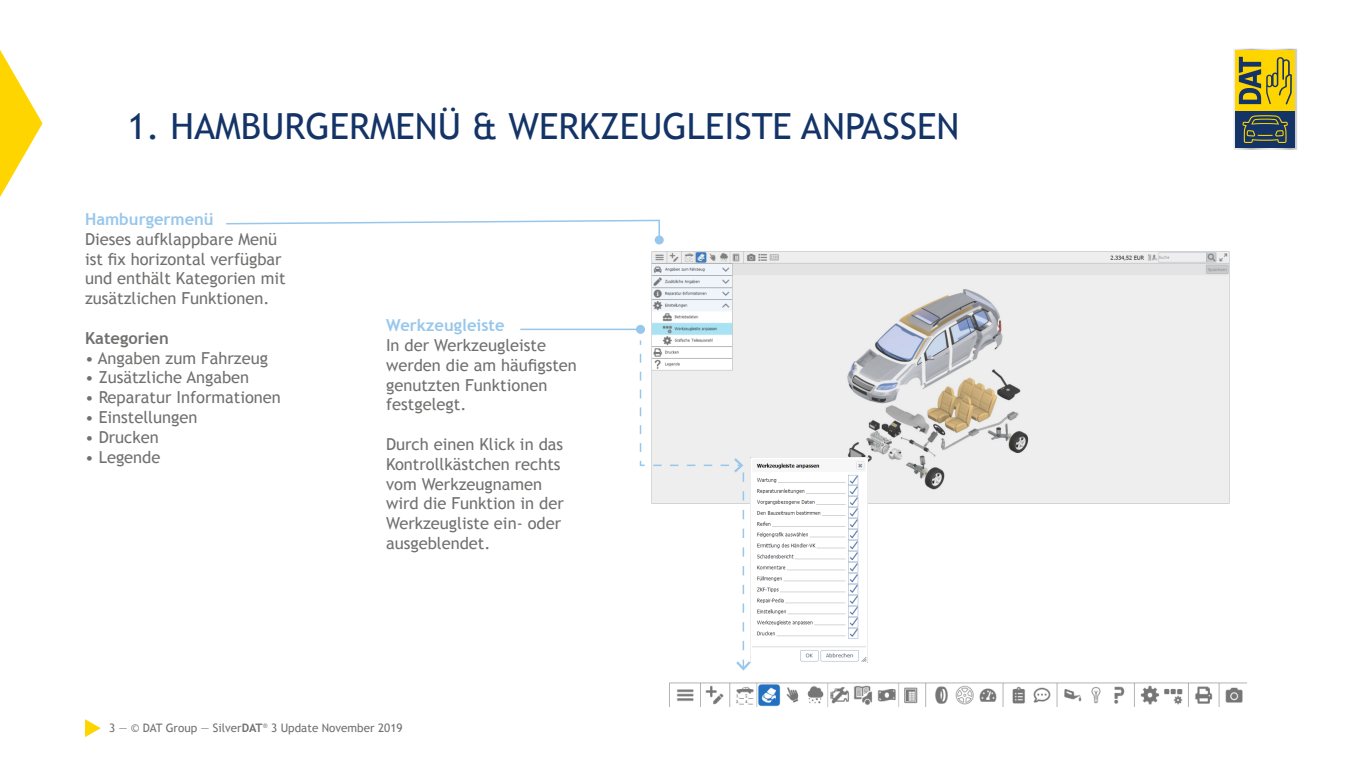
<style>
.page{position:relative;width:1361px;height:766px;background:#fff}
.page>*{position:absolute;margin:0;border:0;box-sizing:border-box;transform-origin:0 0}
.t1{font:36px "Trebuchet MS";color:#143467}
.t2{font:16.5px/19.8px "Trebuchet MS";color:#70706f}
.t3{font:700 16.5px "Trebuchet MS";color:#98c7ec}
.t4{font:700 16.5px "Trebuchet MS";color:#70706f}
.t5{font:11.7px "Trebuchet MS";color:#70706f}
.s1{font-weight:700}
</style>
<div class="page">
<img style="left:651px;top:252px;width:579px;height:251px">
<img style="left:753px;top:457px;width:114px;height:205px">
<img style="left:669px;top:682px;width:578px;height:24px">
<svg style="left:226px;top:219px;width:434px;height:22px"></svg>
<div style="left:655px;top:235px;width:9px;height:9px;background:#98c7ec;border-radius:50%"></div>
<hr style="left:520px;top:328px;width:120px;height:2px;background:#98c7ec">
<div style="left:636px;top:325px;width:9px;height:9px;background:#98c7ec;border-radius:50%"></div>
<svg style="left:639px;top:339px;width:114px;height:332px"></svg>
<svg style="left:85px;top:719px;width:16px;height:18px"></svg>
<svg style="left:0;top:50px;width:43px;height:147px"></svg>
<svg style="left:1233px;top:49px;width:64px;height:101px;background:#948e41"></svg>
<h1 class="t1" style="left:128px;top:105px;width:833px">1. HAMBURGERMENÜ &amp; WERKZEUGLEISTE ANPASSEN</h1>
<p class="t3" style="left:85px;top:209px;width:130px">Hamburgermenü</p>
<p class="t2" style="left:85px;top:229px;width:202px">Dieses aufklappbare Menü ist fix horizontal verfügbar und enthält Kategorien mit zusätzlichen Funktionen.</p>
<p class="t4" style="left:85px;top:327px;width:85px">Kategorien</p>
<p class="t2" style="left:85px;top:348px;width:184px">• Angaben zum Fahrzeug</p>
<p class="t2" style="left:85px;top:368px;width:166px">• Zusätzliche Angaben</p>
<p class="t2" style="left:85px;top:387px;width:197px">• Reparatur Informationen</p>
<p class="t2" style="left:85px;top:407px;width:114px">• Einstellungen</p>
<p class="t2" style="left:85px;top:427px;width:75px">• Drucken</p>
<p class="t2" style="left:85px;top:447px;width:77px">• Legende</p>
<p class="t3" style="left:386px;top:315px;width:120px">Werkzeugleiste</p>
<p class="t2" style="left:386px;top:335px;width:192px">In der Werkzeugleiste werden die am häufigsten genutzten Funktionen festgelegt.</p>
<p class="t2" style="left:386px;top:434px;width:179px">Durch einen Klick in das<br>Kontrollkästchen rechts vom Werkzeugnamen wird die Funktion in der<br>Werkzeugliste ein- oder ausgeblendet.</p>
<p class="t5" style="left:109px;top:720px;width:295px">3 ― © DAT Group ― Silver<span class="s1">DAT</span><sup>®</sup> 3 Update November 2019</p>
</div>
